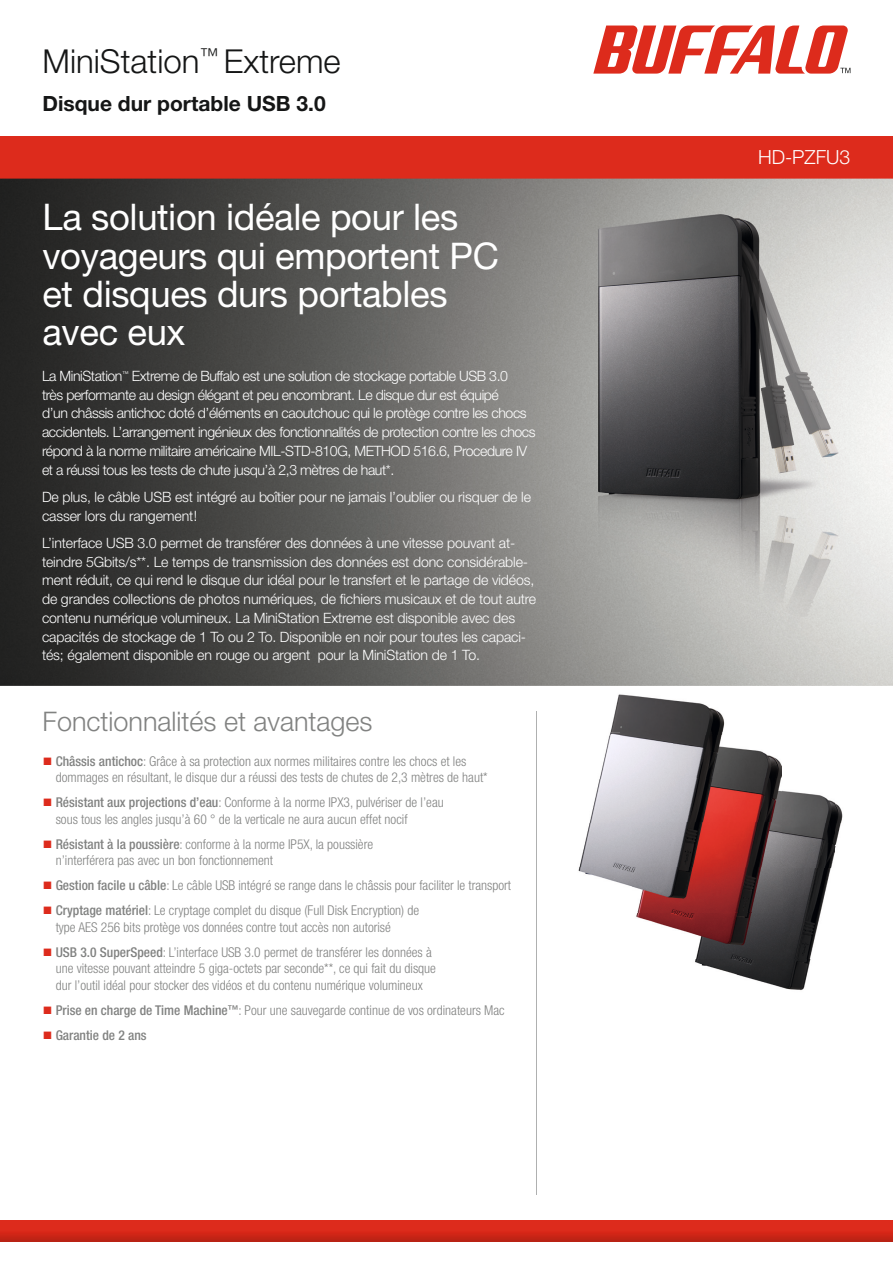
<style>
.page{position:relative;width:893px;height:1263px;background:#fff}
.page>*{position:absolute;margin:0;border:0;box-sizing:border-box;transform-origin:0 0}
.t1{font:36.75px/38.2px "Helvetica Neue LT Pro";letter-spacing:-.01em;color:#fff}
.t2{font:36px/42px "Helvetica Neue LT Pro";color:#fff}
.t3{font:300 33px "Helvetica Neue LT Pro";color:#151616}
.t4{font:300 27px "Helvetica Neue LT Pro";color:#818281}
.t5{font:700 21px "Helvetica Neue LT Pro";color:#151616}
.t6{font:300 19.5px "Helvetica Neue LT Pro";color:#fff}
.t7{font:300 14.25px/18.8px "Helvetica Neue LT Pro";letter-spacing:-.01em;color:#fff}
.t8{font:300 14.25px/18.8px "Helvetica Neue LT Pro";letter-spacing:-.03em;color:#fff}
.t9{font:300 condensed 13.5px/16.5px "Helvetica Neue LT Pro";color:#818281}
.t10{font:500 condensed 13.5px "Helvetica Neue LT Pro";color:#818281}
.s1{color:#dd2b1c}
.s2{font-weight:500}
.s3{font-weight:500;font-size:10.8px}
</style>
<div class="page">
<div style="left:0;top:136px;width:893px;height:43px;background:#dd2b1c"></div>
<svg style="left:0;top:1220px;width:893px;height:21px;background:#d32719"></svg>
<svg style="left:593px;top:26px;width:257px;height:48px"></svg>
<img style="left:0;top:179px;width:893px;height:507px">
<hr style="left:536px;top:711px;width:1px;height:484px;background:#afb0b0">
<img style="left:536px;top:196px;width:357px;height:489px">
<img style="left:834px;top:802px;width:9px;height:53px">
<img style="left:695px;top:959px;width:41px;height:16px">
<img style="left:736px;top:959px;width:75px;height:32px">
<img style="left:781px;top:764px;width:53px;height:105px">
<img style="left:578px;top:779px;width:54px;height:108px">
<img style="left:636px;top:869px;width:195px;height:90px">
<img style="left:610px;top:694px;width:115px;height:38px">
<img style="left:609px;top:732px;width:11px;height:3px">
<img style="left:620px;top:732px;width:103px;height:3px">
<img style="left:599px;top:735px;width:182px;height:44px">
<img style="left:632px;top:779px;width:149px;height:132px">
<h3 class="t3" style="left:43px;top:41px;width:300px">MiniStation<sup>™</sup> Extreme</h3>
<h3 class="t5" style="left:43px;top:90px;width:285px">Disque dur portable USB 3.0</h3>
<h1 class="t1" style="left:42px;top:198px;width:458px">La solution idéale pour les voyageurs qui emportent PC et disques durs portables avec eux</h1>
<h2 class="t2" style="left:43px;top:203px;width:413px">Die DDR3-Technologie von Buffalo: Ultraschnelle mobile Festplatte</h2>
<p class="t8" style="left:42px;top:366px;width:495px">La MiniStation<sup>™</sup> Extreme de Buffalo est une solution de stockage portable USB 3.0<br>très performante au design élégant et peu encombrant. Le disque dur est équipé<br>d’un châssis antichoc doté d’éléments en caoutchouc qui le protège contre les chocs accidentels. L’arrangement ingénieux des fonctionnalités de protection contre les chocs répond à la norme militaire américaine MIL-STD-810G, METHOD 516.6, Procedure IV et a réussi tous les tests de chute jusqu’à 2,3 mètres de haut*.</p>
<p class="t7" style="left:42px;top:487px;width:490px">De plus, le câble USB est intégré au boîtier pour ne jamais l’oublier ou risquer de le casser lors du rangement!</p>
<p class="t7" style="left:42px;top:533px;width:496px">L’interface USB 3.0 permet de transférer des données à une vitesse pouvant at&shy;teindre 5Gbits/s**. Le temps de transmission des données est donc considérable&shy;ment réduit, ce qui rend le disque dur idéal pour le transfert et le partage de vidéos, de grandes collections de photos numériques, de fichiers musicaux et de tout autre contenu numérique volumineux. La MiniStation Extreme est disponible avec des capacités de stockage de 1 To ou 2 To. Disponible en noir pour toutes les capaci&shy;tés; également disponible en rouge ou argent pour la MiniStation de 1 To.</p>
<h3 class="t4" style="left:43px;top:704px;width:332px">Fonctionnalités et avantages</h3>
<p class="t9" style="left:56px;top:753px;width:434px;text-indent:-13px"><span class="s1">■</span> <span class="s2">Châssis antichoc</span>: Grâce à sa protection aux normes militaires contre les chocs et les dommages en résultant, le disque dur a réussi des tests de chutes de 2,3 mètres de haut*</p>
<p class="t9" style="left:56px;top:794px;width:390px;text-indent:-13px"><span class="s1">■</span> <span class="s2">Résistant aux projections d’eau</span>: Conforme à la norme IPX3, pulvériser de l’eau sous tous les angles jusqu’à 60 ° de la verticale ne aura aucun effet nocif</p>
<p class="t9" style="left:56px;top:836px;width:319px;text-indent:-13px"><span class="s1">■</span> <span class="s2">Résistant à la poussière</span>: conforme à la norme IP5X, la poussière n’interférera pas avec un bon fonctionnement</p>
<p class="t9" style="left:43px;top:877px;width:470px"><span class="s1">■</span> <span class="s2">Gestion facile u câble</span>: Le câble USB intégré se range dans le châssis pour faciliter le transport</p>
<p class="t9" style="left:56px;top:902px;width:365px;text-indent:-13px"><span class="s1">■</span> <span class="s2">Cryptage matériel</span>: Le cryptage complet du disque (Full Disk Encryption) de type AES 256 bits protège vos données contre tout accès non autorisé</p>
<p class="t9" style="left:56px;top:944px;width:382px;text-indent:-13px"><span class="s1">■</span> <span class="s2">USB 3.0 SuperSpeed</span>: L’interface USB 3.0 permet de transférer les données à une vitesse pouvant atteindre 5 giga-octets par seconde**, ce qui fait du disque dur l’outil idéal pour stocker des vidéos et du contenu numérique volumineux</p>
<p class="t9" style="left:43px;top:1002px;width:463px"><span class="s1">■</span> <span class="s2">Prise en charge de Time Machine</span><span class="s3">™</span>: Pour une sauvegarde continue de vos ordinateurs Mac</p>
<p class="t10" style="left:43px;top:1027px;width:105px"><span class="s1">■</span> Garantie de 2 ans</p>
<h3 class="t6" style="left:758px;top:145px;width:94px">HD-PZFU3</h3>
</div>
